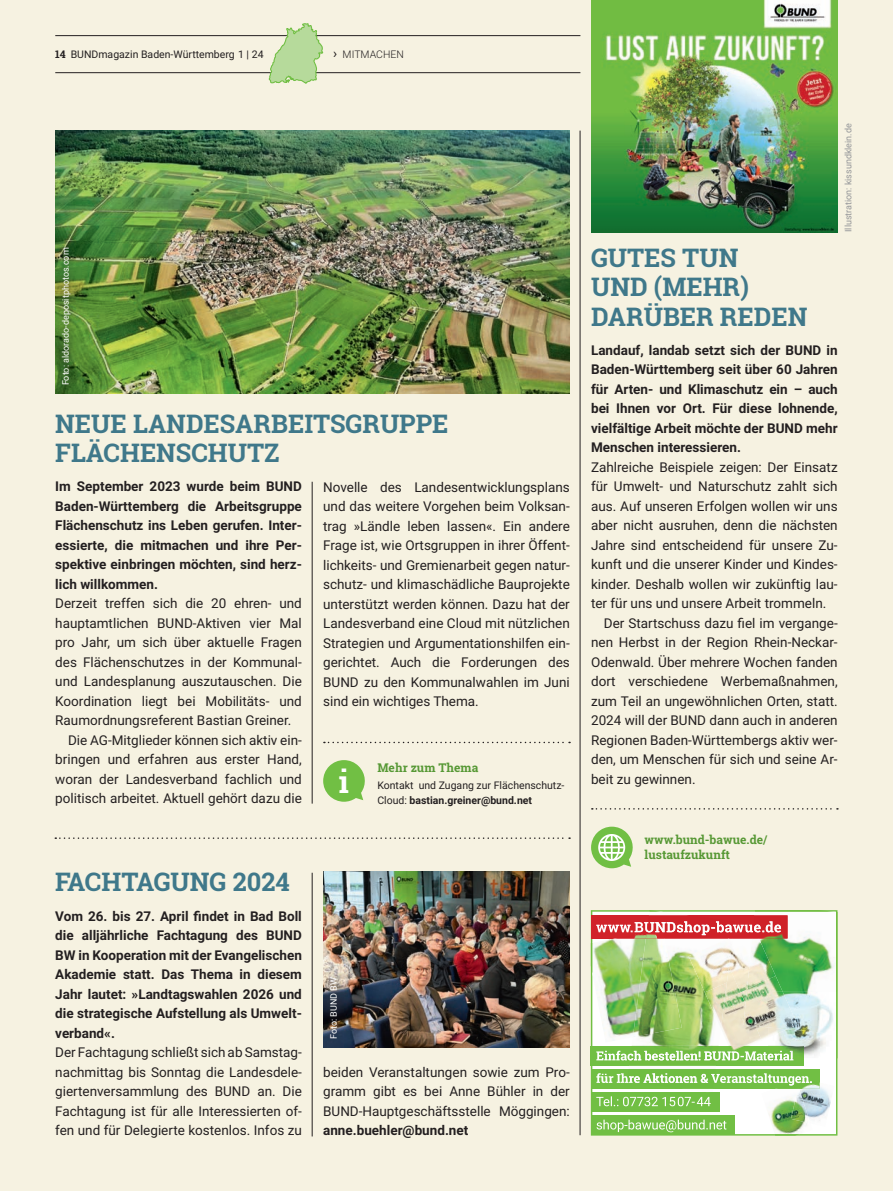
<style>
.page{position:relative;width:893px;height:1191px;background:#f6f2e1}
.page>*{position:absolute;margin:0;border:0;box-sizing:border-box;transform-origin:0 0}
.t1{font:700 31.35px "Roboto Slab";color:#fff}
.t2{font:700 25.5px/29.2px "Roboto Slab";color:#3f788a}
.t3{font:13.5px/19.5px "Roboto";color:#231f20;text-align:justify}
.t4{font:700 13.5px/19.5px "Roboto";color:#231f20;text-align:justify}
.t5{font:700 12px/15px "Roboto Slab";color:#569834}
.t6{font:10.5px/15px "Roboto";color:#231f20}
.t7{font:300 10.5px "Roboto";color:#231f20}
.t8{font:9px "Roboto";color:#fff}
.t9{font:9px "Roboto";color:#939598}
.s1{font-family:"Roboto Slab";font-weight:700}
.s2{font-weight:400;font-size:13.5px}
.s3{font-weight:700}
</style>
<div class="page">
<hr style="left:55px;top:72px;width:525px;height:1px;background:#231f20">
<hr style="left:55px;top:35px;width:525px;height:1px;background:#231f20">
<svg style="left:268px;top:23px;width:56px;height:61px"></svg>
<hr style="left:580px;top:131px;width:1px;height:1004px;background:#231f20">
<hr style="left:312px;top:482px;width:1px;height:321px;background:#231f20">
<svg style="left:591px;top:910px;width:246px;height:225px;background:#e3f2da"></svg>
<div style="left:591px;top:915px;width:196px;height:23px;background:#d1232a"></div>
<div style="left:591px;top:1092px;width:128px;height:19px;background:#71bf44"></div>
<div style="left:591px;top:1115px;width:143px;height:20px;background:#71bf44"></div>
<div style="left:591px;top:1069px;width:228px;height:19px;background:#71bf44"></div>
<div style="left:591px;top:1046px;width:213px;height:19px;background:#71bf44"></div>
<svg style="left:597px;top:1119px;width:129px;height:13px"></svg>
<img style="left:592px;top:938px;width:37px;height:104px">
<img style="left:591px;top:943px;width:1px;height:30px">
<img style="left:812px;top:1082px;width:22px;height:44px">
<img style="left:812px;top:1082px;width:7px;height:6px">
<img style="left:761px;top:1106px;width:51px;height:28px">
<svg style="left:775px;top:1134px;width:25px;height:2px"></svg>
<img style="left:791px;top:1106px;width:19px;height:17px">
<img style="left:755px;top:910px;width:82px;height:82px">
<img style="left:754px;top:915px;width:33px;height:23px">
<img style="left:733px;top:938px;width:14px;height:54px">
<img style="left:728px;top:992px;width:34px;height:54px">
<img style="left:740px;top:989px;width:28px;height:51px">
<img style="left:731px;top:1046px;width:13px;height:4px">
<svg style="left:596px;top:1050px;width:197px;height:10px"></svg>
<img style="left:747px;top:938px;width:29px;height:38px">
<img style="left:743px;top:976px;width:40px;height:51px">
<img style="left:629px;top:911px;width:99px;height:158px">
<svg style="left:649px;top:910px;width:12px;height:1px"></svg>
<img style="left:647px;top:915px;width:81px;height:6px">
<svg style="left:596px;top:1073px;width:216px;height:33px"></svg>
<img style="left:627px;top:1073px;width:88px;height:15px">
<img style="left:629px;top:1046px;width:90px;height:19px">
<img style="left:643px;top:1073px;width:71px;height:10px">
<img style="left:634px;top:1050px;width:84px;height:10px">
<img style="left:633px;top:938px;width:49px;height:99px">
<img style="left:689px;top:938px;width:44px;height:54px">
<img style="left:705px;top:982px;width:22px;height:46px">
<svg style="left:596px;top:921px;width:185px;height:17px"></svg>
<img style="left:768px;top:1034px;width:68px;height:24px">
<svg style="left:836px;top:1034px;width:1px;height:24px"></svg>
<img style="left:768px;top:1046px;width:36px;height:12px">
<img style="left:768px;top:1050px;width:25px;height:8px">
<img style="left:787px;top:992px;width:50px;height:42px">
<img style="left:768px;top:1029px;width:19px;height:8px">
<img style="left:768px;top:992px;width:29px;height:37px">
<img style="left:55px;top:131px;width:515px;height:262px">
<img style="left:591px;top:0;width:247px;height:232px">
<svg style="left:324px;top:741px;width:246px;height:2px"></svg>
<svg style="left:323px;top:760px;width:42px;height:41px"></svg>
<svg style="left:592px;top:808px;width:246px;height:1px"></svg>
<svg style="left:591px;top:826px;width:42px;height:42px"></svg>
<img style="left:323px;top:872px;width:247px;height:175px">
<svg style="left:55px;top:837px;width:515px;height:2px"></svg>
<hr style="left:312px;top:872px;width:1px;height:264px;background:#231f20">
<div style="left:55px;top:240px;width:23px;height:153px;background:#231f20;opacity:.75"></div>
<div style="left:322px;top:970px;width:23px;height:76px;background:#231f20;opacity:.75"></div>
<p class="t6" style="left:55px;top:46px;width:210px"><span class="s1">14</span> BUNDmagazin Baden-Württemberg 1 | 24</p>
<p class="t7" style="left:333px;top:47px;width:72px"><span class="s2">›</span> MITMACHEN</p>
<p class="t8" style="left:59px;top:385px;width:139px;rotate:-90deg">Foto: aldorado-depositphotos.com</p>
<h2 class="t2" style="left:55px;top:409px;width:395px">NEUE LANDESARBEITSGRUPPE<br>FLÄCHENSCHUTZ</h2>
<p class="t3" style="left:323px;top:476px;width:248px">Novelle des Landesentwicklungsplans und das weitere Vorgehen beim Volksan&shy;trag »Ländle leben lassen«. Ein andere Frage ist, wie Ortsgruppen in ihrer Öffent&shy;lichkeits- und Gremienarbeit gegen natur&shy;schutz- und klimaschädliche Bauprojekte unterstützt werden können. Dazu hat der Landesverband eine Cloud mit nützlichen Strategien und Argumentationshilfen ein&shy;gerichtet. Auch die Forderungen des BUND zu den Kommunalwahlen im Juni sind ein wichtiges Thema.</p>
<p class="t4" style="left:55px;top:476px;width:248px">Im September 2023 wurde beim BUND Baden-Württemberg die Arbeitsgruppe Flächenschutz ins Leben gerufen. Inter&shy;essierte, die mitmachen und ihre Per&shy;spektive einbringen möchten, sind herz&shy;lich willkommen.</p>
<p class="t3" style="left:55px;top:593px;width:248px">Derzeit treffen sich die 20 ehren- und</p>
<p class="t3" style="left:55px;top:613px;width:248px">hauptamtlichen BUND-Aktiven vier Mal</p>
<p class="t3" style="left:55px;top:632px;width:248px">pro Jahr, um sich über aktuelle Fragen</p>
<p class="t3" style="left:55px;top:652px;width:248px">des Flächenschutzes in der Kommunal-</p>
<p class="t3" style="left:55px;top:671px;width:248px">und Landesplanung auszutauschen. Die</p>
<p class="t3" style="left:55px;top:691px;width:248px">Koordination liegt bei Mobilitäts- und</p>
<p class="t3" style="left:55px;top:710px;width:238px">Raumordnungsreferent Bastian Greiner.</p>
<p class="t3" style="left:68px;top:730px;width:235px">Die AG-Mitglieder können sich aktiv ein-</p>
<p class="t3" style="left:55px;top:749px;width:248px">bringen und erfahren aus erster Hand,</p>
<p class="t3" style="left:55px;top:769px;width:248px">woran der Landesverband fachlich und</p>
<p class="t3" style="left:55px;top:788px;width:248px">politisch arbeitet. Aktuell gehört dazu die</p>
<p class="t5" style="left:377px;top:759px;width:102px">Mehr zum Thema</p>
<p class="t6" style="left:377px;top:777px;width:189px">Kontakt und Zugang zur Flächenschutz-<br>Cloud: <span class="s3">bastian.greiner@bund.net</span></p>
<h1 class="t1" style="left:339px;top:759px;width:12px">i</h1>
<h2 class="t2" style="left:55px;top:867px;width:236px">FACHTAGUNG 2024</h2>
<p class="t4" style="left:55px;top:905px;width:248px">Vom 26. bis 27. April findet in Bad Boll die alljährliche Fachtagung des BUND BW in Kooperation mit der Evangelischen Akademie statt. Das Thema in diesem Jahr lautet: »Landtagswahlen 2026 und die strategische Aufstellung als Umwelt&shy;verband«.</p>
<p class="t3" style="left:55px;top:1042px;width:248px">Der Fachtagung schließt sich ab Samstag&shy;nachmittag bis Sonntag die Landesdele&shy;giertenversammlung des BUND an. Die Fachtagung ist für alle Interessierten of&shy;fen und für Delegierte kostenlos. Infos zu</p>
<p class="t8" style="left:327px;top:1039px;width:63px;rotate:-90deg">Foto: BUND BW</p>
<p class="t3" style="left:323px;top:1061px;width:248px">beiden Veranstaltungen sowie zum Pro&shy;gramm gibt es bei Anne Bühler in der BUND-Hauptgeschäftsstelle Möggingen:</p>
<p class="t4" style="left:323px;top:1120px;width:147px">anne.buehler@bund.net</p>
<p class="t9" style="left:842px;top:232px;width:110px;rotate:-90deg">Illustration: kissundklein.de</p>
<h2 class="t2" style="left:591px;top:243px;width:218px">GUTES TUN<br>UND (MEHR)<br>DARÜBER REDEN</h2>
<p class="t4" style="left:591px;top:340px;width:248px">Landauf, landab setzt sich der BUND in Baden-Württemberg seit über 60 Jahren für Arten- und Klimaschutz ein – auch bei Ihnen vor Ort. Für diese lohnende, vielfältige Arbeit möchte der BUND mehr Menschen interessieren.</p>
<p class="t3" style="left:591px;top:457px;width:248px">Zahlreiche Beispiele zeigen: Der Einsatz</p>
<p class="t3" style="left:591px;top:476px;width:248px">für Umwelt- und Naturschutz zahlt sich</p>
<p class="t3" style="left:591px;top:496px;width:248px">aus. Auf unseren Erfolgen wollen wir uns</p>
<p class="t3" style="left:591px;top:515px;width:248px">aber nicht ausruhen, denn die nächsten</p>
<p class="t3" style="left:591px;top:535px;width:248px">Jahre sind entscheidend für unsere Zu-</p>
<p class="t3" style="left:591px;top:554px;width:248px">kunft und die unserer Kinder und Kindes-</p>
<p class="t3" style="left:591px;top:574px;width:248px">kinder. Deshalb wollen wir zukünftig lau-</p>
<p class="t3" style="left:591px;top:593px;width:237px">ter für uns und unsere Arbeit trommeln.</p>
<p class="t3" style="left:604px;top:613px;width:235px">Der Startschuss dazu fiel im vergange-</p>
<p class="t3" style="left:591px;top:632px;width:248px">nen Herbst in der Region Rhein-Neckar-</p>
<p class="t3" style="left:591px;top:652px;width:248px">Odenwald. Über mehrere Wochen fanden</p>
<p class="t3" style="left:591px;top:671px;width:248px">dort verschiedene Werbemaßnahmen,</p>
<p class="t3" style="left:591px;top:691px;width:248px">zum Teil an ungewöhnlichen Orten, statt.</p>
<p class="t3" style="left:591px;top:710px;width:248px">2024 will der BUND dann auch in anderen</p>
<p class="t3" style="left:591px;top:730px;width:248px">Regionen Baden-Württembergs aktiv wer-</p>
<p class="t3" style="left:591px;top:749px;width:248px">den, um Menschen für sich und seine Ar-</p>
<p class="t3" style="left:591px;top:769px;width:106px">beit zu gewinnen.</p>
<p class="t5" style="left:645px;top:832px;width:125px">www.bund-bawue.de/ lustaufzukunft</p>
</div>
